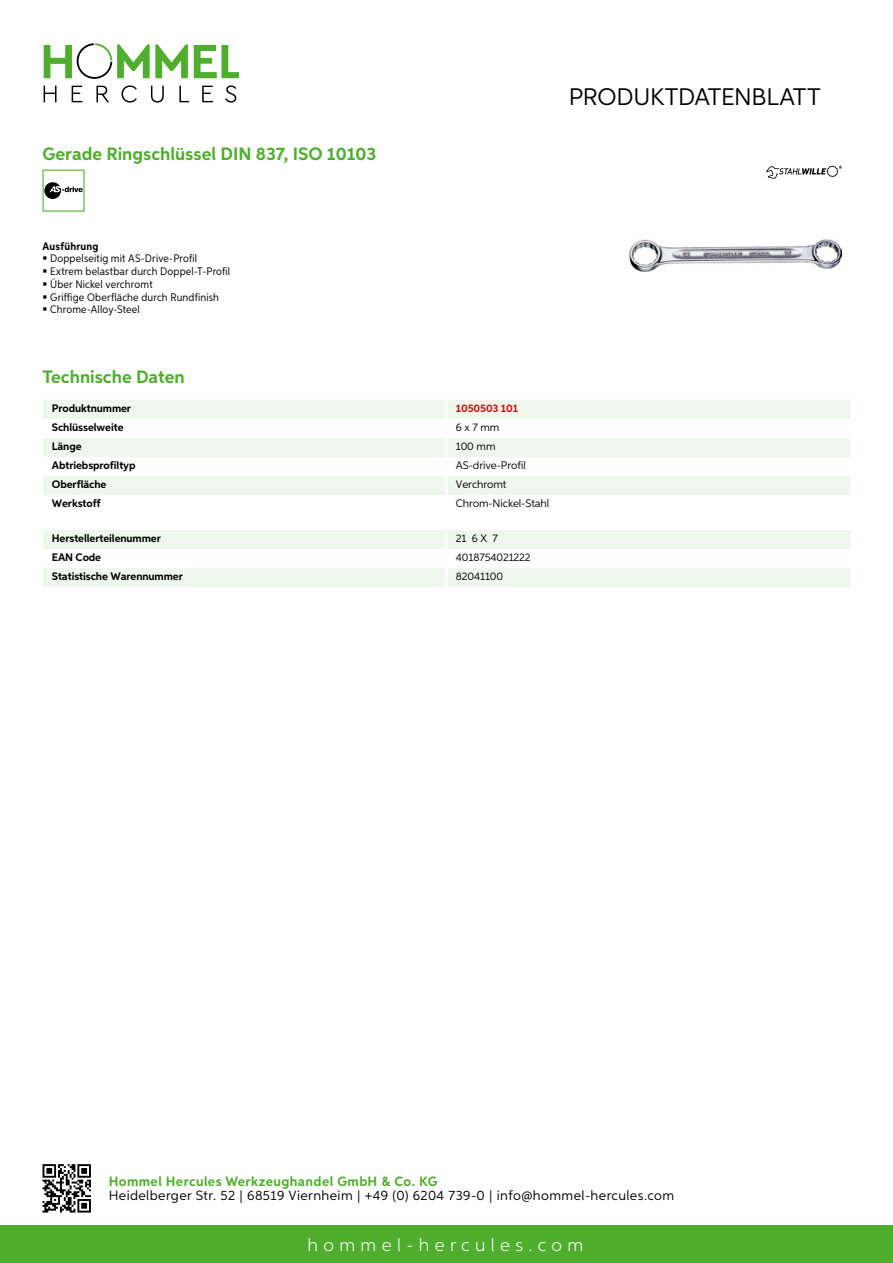
<style>
.page{position:relative;width:893px;height:1263px;background:#fff}
.page>*{position:absolute;margin:0;border:0;box-sizing:border-box;transform-origin:0 0}
.t1{font:24px "Aspira";letter-spacing:-.01em;color:#000}
.t2{font:700 18px "Aspira";color:#50ae2f}
.t3{font:300 18px "Aspira";letter-spacing:.3em;color:#fff}
.t4{font:13.5px "Aspira";letter-spacing:.03em;color:#000}
.t5{font:700 13.5px "Aspira";letter-spacing:.03em;color:#50ae2f}
.t6{font:10.95px/12.8px "Aspira Nar";letter-spacing:.015em;color:#000}
.t7{font:700 10.95px "Aspira";letter-spacing:-.01em;color:#000}
.t8{font:10.95px "Aspira";letter-spacing:-.01em;color:#000}
.t9{font:700 10.95px "Aspira";letter-spacing:-.01em;color:#cd1013}
.t10{font:700 10.95px "Aspira Nar";letter-spacing:.02em;color:#000}
</style>
<div class="page">
<div style="left:0;top:1226px;width:893px;height:37px;background:#50ae2f"></div>
<svg style="left:43px;top:1164px;width:48px;height:48px"></svg>
<svg style="left:194px;top:45px;width:45px;height:33px"></svg>
<svg style="left:44px;top:43px;width:144px;height:36px"></svg>
<svg style="left:44px;top:86px;width:13px;height:16px"></svg>
<svg style="left:72px;top:86px;width:10px;height:16px"></svg>
<svg style="left:96px;top:86px;width:13px;height:16px"></svg>
<svg style="left:121px;top:85px;width:16px;height:18px"></svg>
<svg style="left:151px;top:86px;width:13px;height:17px"></svg>
<svg style="left:179px;top:86px;width:10px;height:16px"></svg>
<svg style="left:202px;top:86px;width:11px;height:16px"></svg>
<svg style="left:225px;top:85px;width:11px;height:18px"></svg>
<div style="left:43px;top:400px;width:807px;height:19px;background:#eef7eb"></div>
<svg style="left:43px;top:438px;width:807px;height:57px;fill:#eef7eb"></svg>
<hr style="left:445px;top:400px;width:3px;height:19px;background:#fff">
<hr style="left:445px;top:438px;width:3px;height:19px;background:#fff">
<hr style="left:445px;top:457px;width:3px;height:19px;background:#fff">
<hr style="left:445px;top:476px;width:3px;height:19px;background:#fff">
<svg style="left:43px;top:530px;width:807px;height:57px"></svg>
<hr style="left:445px;top:568px;width:3px;height:19px;background:#fff">
<svg style="left:43px;top:170px;width:42px;height:42px"></svg>
<img style="left:629px;top:239px;width:213px;height:32px">
<svg style="left:766px;top:166px;width:76px;height:13px"></svg>
<h2 class="t2" style="left:43px;top:142px;width:335px">Gerade Ringschlüssel DIN 837, ISO 10103</h2>
<h1 class="t1" style="left:569px;top:82px;width:253px">Produktdatenblatt</h1>
<p class="t10" style="left:43px;top:239px;width:58px">Ausführung</p>
<p class="t6" style="left:50px;top:252px;width:182px">Doppelseitig mit AS-Drive-Profil<br>Extrem belastbar durch Doppel-T-Profil<br>Über Nickel verchromt<br>Griffige Oberfläche durch Rundfinish<br>Chrome-Alloy-Steel</p>
<h2 class="t2" style="left:43px;top:366px;width:144px">Technische Daten</h2>
<p class="t7" style="left:52px;top:401px;width:81px">Produktnummer</p>
<p class="t9" style="left:456px;top:401px;width:64px">1050503 101</p>
<p class="t7" style="left:52px;top:420px;width:73px">Schlüsselweite</p>
<p class="t8" style="left:456px;top:420px;width:45px">6 x 7 mm</p>
<p class="t7" style="left:52px;top:439px;width:31px">Länge</p>
<p class="t8" style="left:456px;top:439px;width:41px">100 mm</p>
<p class="t7" style="left:52px;top:459px;width:85px">Abtriebsprofiltyp</p>
<p class="t8" style="left:456px;top:459px;width:72px">AS-drive-Profil</p>
<p class="t7" style="left:52px;top:478px;width:56px">Oberfläche</p>
<p class="t8" style="left:456px;top:478px;width:52px">Verchromt</p>
<p class="t7" style="left:52px;top:497px;width:50px">Werkstoff</p>
<p class="t8" style="left:456px;top:497px;width:95px">Chrom-N ickel-Stahl</p>
<p class="t7" style="left:52px;top:531px;width:111px">Herstellerteilenummer</p>
<p class="t8" style="left:456px;top:531px;width:44px">21 6 X 7</p>
<p class="t7" style="left:52px;top:550px;width:51px">EAN Code</p>
<p class="t8" style="left:456px;top:550px;width:76px">4018754021222</p>
<p class="t7" style="left:52px;top:570px;width:132px">Statistische Warennummer</p>
<p class="t8" style="left:456px;top:570px;width:49px">82041100</p>
<p class="t5" style="left:109px;top:1172px;width:330px">Hommel Hercules Werkzeughandel GmbH &amp; Co. KG</p>
<p class="t4" style="left:109px;top:1187px;width:567px">Heidelberger Str. 52 | 68519 Viernheim | +49 (0) 6204 739-0 | info@hommel-hercules.com</p>
<h2 class="t3" style="left:307px;top:1234px;width:277px">hommel-hercules.com</h2>
</div>
